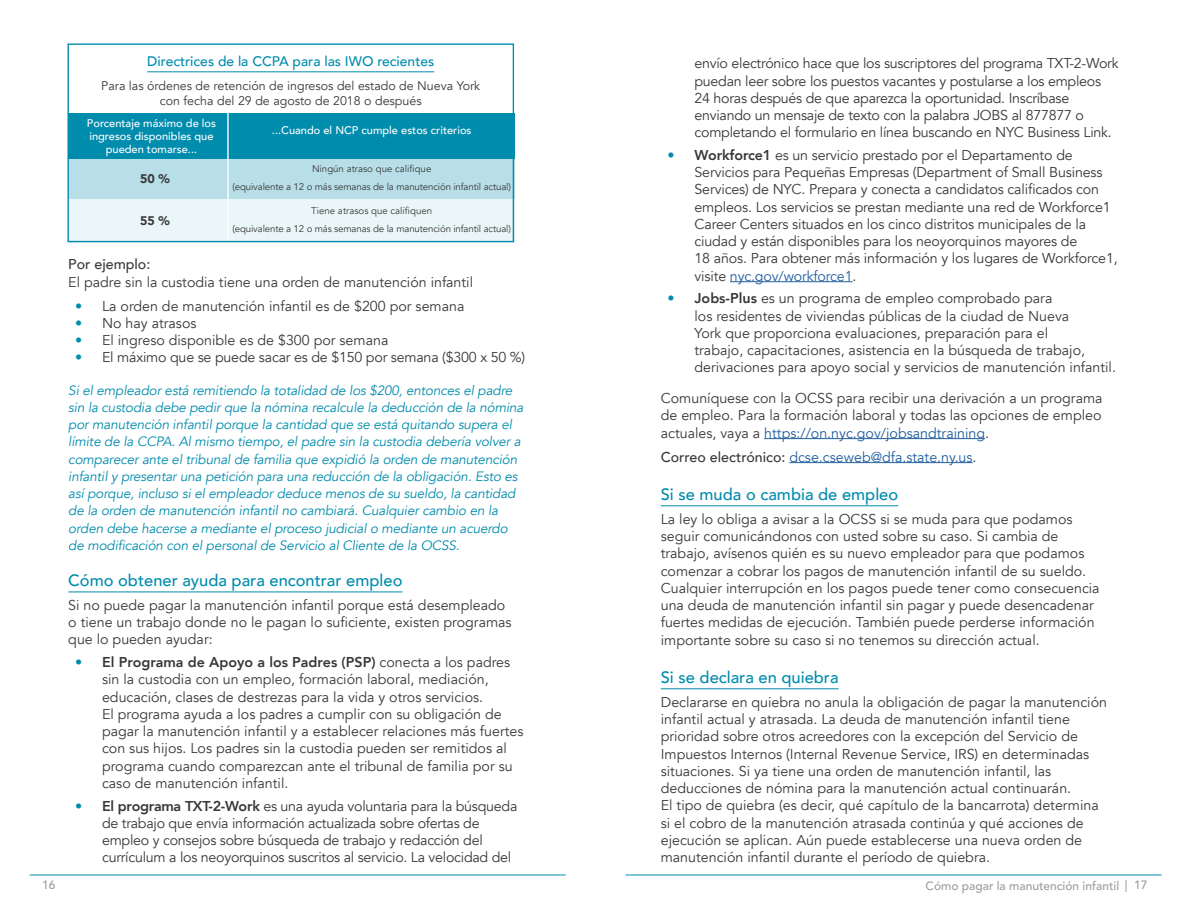
<style>
.page{position:relative;width:1188px;height:918px;background:#fff}
.page>*{position:absolute;margin:0;border:0;box-sizing:border-box;transform-origin:0 0}
.t1{font:500 16.5px "Avenir";color:#008cad}
.t2{font:14.25px/17.2px "Avenir";color:#383839}
.t3{font:14.25px/17.2px "Avenir";letter-spacing:-.02em;color:#383839}
.t4{font:14.25px "Avenir";color:#215e9e}
.t5{font:500 14.25px "Avenir";color:#383839}
.t6{font:500 13.8px "Avenir";color:#008cad}
.t7{font:italic 13.5px/17.2px "Avenir";letter-spacing:-.01em;color:#008cad}
.t8{font:12.45px/15px "Avenir";color:#383839;text-align:center}
.t9{font:900 12.45px "Avenir";color:#383839}
.t10{font:500 12px "Avenir LT Std";color:#9b9da0}
.t11{font:500 11.1px/13.4px "Avenir";color:#fff;text-align:center}
.t12{font:9.75px/18px "Avenir";letter-spacing:-.015em;color:#383839;text-align:center}
.s1{color:#008cad}
.s2{font-weight:800;color:#008cad}
.s3{font-weight:800}
.s4{color:#215e9e}
.s5{font-weight:500;color:#383839}
.s6{color:#383839}
</style>
<div class="page">
<hr style="left:30px;top:875px;width:535px;height:1px;background:#008cad">
<hr style="left:626px;top:875px;width:535px;height:1px;background:#008cad">
<hr style="left:68px;top:592px;width:334px;height:1px;background:#008cad">
<hr style="left:730px;top:281px;width:122px;height:1px;background:#215e9e">
<hr style="left:764px;top:438px;width:221px;height:1px;background:#215e9e">
<hr style="left:789px;top:462px;width:184px;height:1px;background:#215e9e">
<hr style="left:661px;top:505px;width:237px;height:1px;background:#008cad">
<hr style="left:661px;top:688px;width:178px;height:1px;background:#008cad">
<div style="left:68px;top:199px;width:446px;height:43px;background:#ebf6f8"></div>
<div style="left:68px;top:159px;width:446px;height:40px;background:#b8dfe8"></div>
<div style="left:68px;top:113px;width:446px;height:46px;background:#008cad"></div>
<hr style="left:147px;top:71px;width:287px;height:1px;background:#008cad">
<hr style="left:227px;top:108px;width:2px;height:134px;background:#fff">
<div style="left:67px;top:44px;width:447px;height:198px;border:1px solid #008cad"></div>
<p class="t6" style="left:147px;top:50px;width:289px">Directrices de la CCPA para las IWO recientes</p>
<p class="t8" style="left:101px;top:79px;width:380px">Para las órdenes de retención de ingresos del estado de Nueva York con fecha del 29 de agosto de 2018 o después</p>
<p class="t11" style="left:87px;top:116px;width:131px">Porcentaje máximo de los ingresos disponibles que pueden tomarse...</p>
<p class="t11" style="left:272px;top:123px;width:201px">...Cuando el NCP cumple estos criterios</p>
<p class="t9" style="left:140px;top:168px;width:31px">50 %</p>
<p class="t9" style="left:140px;top:210px;width:31px">55 %</p>
<p class="t12" style="left:232px;top:160px;width:280px">Ningún atraso que califique<br>(equivalente a 12 o más semanas de la manutención infantil actual)</p>
<p class="t12" style="left:232px;top:201px;width:280px">Tiene atrasos que califiquen<br>(equivalente a 12 o más semanas de la manutención infantil actual)</p>
<p class="t5" style="left:68px;top:252px;width:84px">Por ejemplo:</p>
<p class="t2" style="left:68px;top:273px;width:406px">El padre sin la custodia tiene una orden de manutención infantil</p>
<p class="t2" style="left:75px;top:297px;width:391px"><span class="s1">•</span> La orden de manutención infantil es de $200 por semana</p>
<p class="t2" style="left:75px;top:315px;width:123px"><span class="s1">•</span> No hay atrasos</p>
<p class="t2" style="left:75px;top:332px;width:315px"><span class="s1">•</span> El ingreso disponible es de $300 por semana</p>
<p class="t2" style="left:75px;top:349px;width:452px"><span class="s1">•</span> El máximo que se puede sacar es de $150 por semana ($300 x 50 %)</p>
<p class="t7" style="left:68px;top:382px;width:457px">Si el empleador está remitiendo la totalidad de los $200, entonces el padre sin la custodia debe pedir que la nómina recalcule la deducción de la nómina por manutención infantil porque la cantidad que se está quitando supera el límite de la CCPA. Al mismo tiempo, el padre sin la custodia debería volver a comparecer ante el tribunal de familia que expidió la orden de manutención infantil y presentar una petición para una reducción de la obligación. Esto es así porque, incluso si el empleador deduce menos de su sueldo, la cantidad de la orden de manutención infantil no cambiará. Cualquier cambio en la orden debe hacerse a mediante el proceso judicial o mediante un acuerdo de modificación con el personal de Servicio al Cliente de la OCSS.</p>
<p class="t1" style="left:68px;top:566px;width:336px">Cómo obtener ayuda para encontrar empleo</p>
<p class="t2" style="left:68px;top:597px;width:445px">Si no puede pagar la manutención infantil porque está desempleado o tiene un trabajo donde no le pagan lo suficiente, existen programas que lo pueden ayudar:</p>
<p class="t2" style="left:102px;top:654px;width:423px;text-indent:-27px"><span class="s2">•</span> <span class="s3">El Programa de Apoyo a los Padres (PSP)</span> conecta a los padres sin la custodia con un empleo, formación laboral, mediación, educación, clases de destrezas para la vida y otros servicios.<br>El programa ayuda a los padres a cumplir con su obligación de pagar la manutención infantil y a establecer relaciones más fuertes con sus hijos. Los padres sin la custodia pueden ser remitidos al programa cuando comparezcan ante el tribunal de familia por su caso de manutención infantil.</p>
<p class="t3" style="left:102px;top:797px;width:417px;text-indent:-27px"><span class="s2">•</span> <span class="s3">El programa TXT-2-Work</span> es una ayuda voluntaria para la búsqueda de trabajo que envía información actualizada sobre ofertas de empleo y consejos sobre búsqueda de trabajo y redacción del currículum a los neoyorquinos suscritos al servicio. La velocidad del</p>
<p class="t3" style="left:695px;top:55px;width:426px">envío electrónico hace que los suscriptores del programa TXT-2-Work puedan leer sobre los puestos vacantes y postularse a los empleos 24 horas después de que aparezca la oportunidad. Inscríbase enviando un mensaje de texto con la palabra JOBS al 877877 o completando el formulario en línea buscando en NYC Business Link.</p>
<p class="t2" style="left:695px;top:147px;width:425px;text-indent:-27px"><span class="s2">•</span> <span class="s3">Workforce1</span> es un servicio prestado por el Departamento de Servicios para Pequeñas Empresas (Department of Small Business Services) de NYC. Prepara y conecta a candidatos calificados con empleos. Los servicios se prestan mediante una red de Workforce1<br>Career Centers situados en los cinco distritos municipales de la ciudad y están disponibles para los neoyorquinos mayores de<br>18 años. Para obtener más información y los lugares de Workforce1, visite <span class="s4">nyc.gov/workforce1</span>.</p>
<p class="t2" style="left:695px;top:290px;width:423px;text-indent:-27px"><span class="s2">•</span> <span class="s3">Jobs-Plus</span> es un programa de empleo comprobado para<br>los residentes de viviendas públicas de la ciudad de Nueva<br>York que proporciona evaluaciones, preparación para el<br>trabajo, capacitaciones, asistencia en la búsqueda de trabajo, derivaciones para apoyo social y servicios de manutención infantil.</p>
<p class="t2" style="left:661px;top:390px;width:443px;text-align:justify">Comuníquese con la OCSS para recibir una derivación a un programa de empleo. Para la formación laboral y todas las opciones de empleo actuales, vaya a <span class="s4">https://on.nyc.gov/jobsandtraining</span>.</p>
<p class="t4" style="left:661px;top:448px;width:317px"><span class="s5">Correo electrónico:</span> dcse.cseweb@dfa.state.ny.us<span class="s6">.</span></p>
<p class="t1" style="left:661px;top:480px;width:239px">Si se muda o cambia de empleo</p>
<p class="t2" style="left:661px;top:511px;width:440px">La ley lo obliga a avisar a la OCSS si se muda para que podamos seguir comunicándonos con usted sobre su caso. Si cambia de trabajo, avísenos quién es su nuevo empleador para que podamos comenzar a cobrar los pagos de manutención infantil de su sueldo.<br>Cualquier interrupción en los pagos puede tener como consecuencia una deuda de manutención infantil sin pagar y puede desencadenar fuertes medidas de ejecución. También puede perderse información importante sobre su caso si no tenemos su dirección actual.</p>
<p class="t1" style="left:661px;top:663px;width:179px">Si se declara en quiebra</p>
<p class="t2" style="left:661px;top:694px;width:448px">Declararse en quiebra no anula la obligación de pagar la manutención infantil actual y atrasada. La deuda de manutención infantil tiene prioridad sobre otros acreedores con la excepción del Servicio de Impuestos Internos (Internal Revenue Service, IRS) en determinadas situaciones. Si ya tiene una orden de manutención infantil, las deducciones de nómina para la manutención actual continuarán.<br>El tipo de quiebra (es decir, qué capítulo de la bancarrota) determina si el cobro de la manutención atrasada continúa y qué acciones de ejecución se aplican. Aún puede establecerse una nueva orden de manutención infantil durante el período de quiebra.</p>
<p class="t10" style="left:42px;top:878px;width:15px">16</p>
<p class="t10" style="left:926px;top:879px;width:223px">Cómo pagar la manutención infantil | 17</p>
</div>
